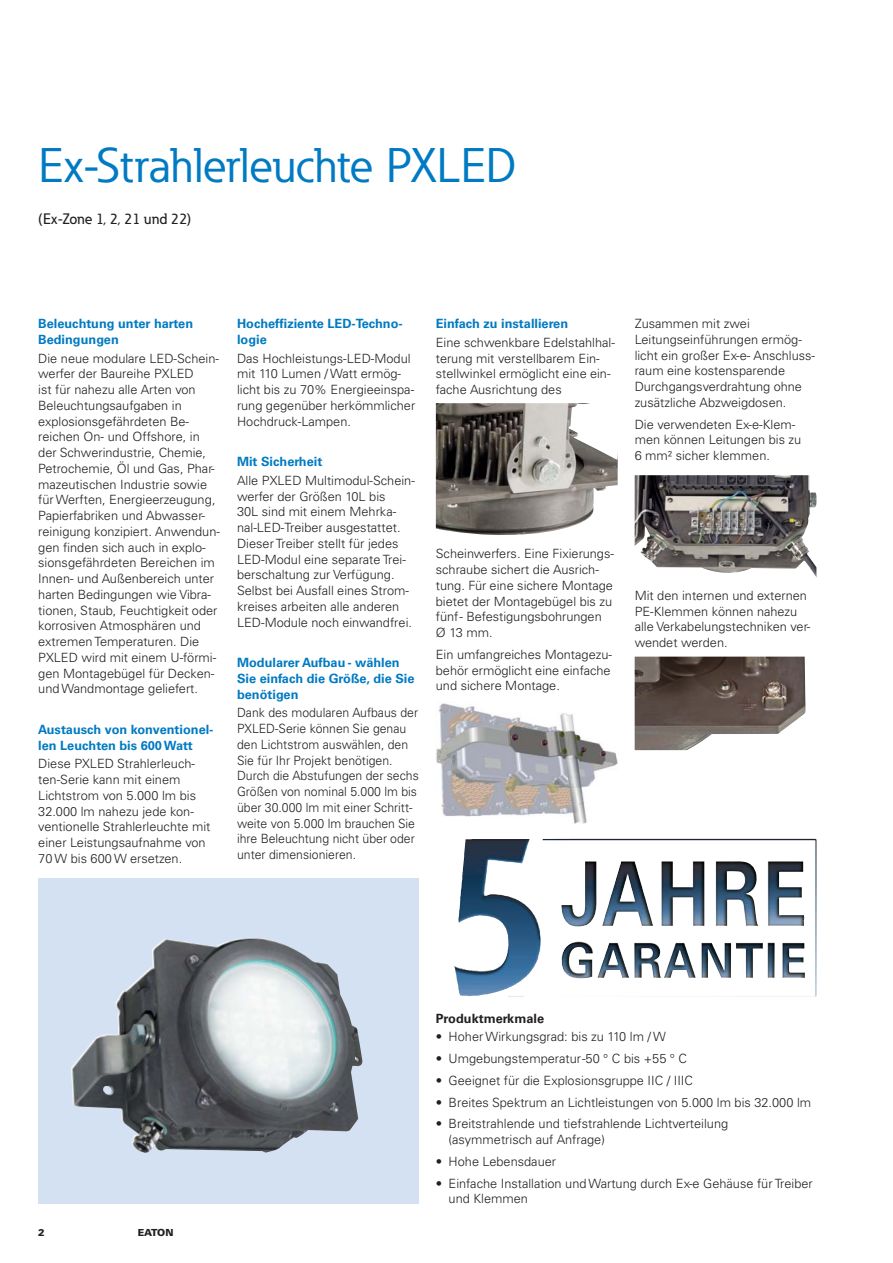
<style>
.page{position:relative;width:893px;height:1263px;background:#fff}
.page>*{position:absolute;margin:0;border:0;box-sizing:border-box;transform-origin:0 0}
.t1{font:48px "Eaton";color:#007ac2}
.t2{font:500 15px "Eaton";color:#231f20}
.t3{font:300 12.75px/15.8px "Univers LT Pro 45";color:#231f20}
.t4{font:300 12.75px/15.8px "Univers LT Pro 45";color:#231f20;scale:.96 1}
.t5{font:700 12.75px/15.8px "Univers LT Pro 65";color:#007ac2}
.t6{font:700 12.75px "Univers LT Pro 65";color:#231f20}
.t7{font:900 9.75px "Univers LT Pro 75";letter-spacing:-.02em;color:#231f20}
</style>
<div class="page">
<div style="left:38px;top:878px;width:381px;height:325px;background:#d4e1f3"></div>
<img style="left:71px;top:938px;width:291px;height:215px">
<img style="left:436px;top:403px;width:182px;height:132px">
<img style="left:436px;top:703px;width:182px;height:120px">
<img style="left:635px;top:475px;width:181px;height:102px">
<img style="left:454px;top:839px;width:362px;height:157px">
<img style="left:635px;top:657px;width:171px;height:93px">
<h1 class="t1" style="left:38px;top:147px;width:480px">Ex-Strahlerleuchte PXLED</h1>
<p class="t2" style="left:38px;top:213px;width:154px">(Ex-Zone 1, 2, 21 und 22)</p>
<p class="t5" style="left:38px;top:317px;width:156px">Beleuchtung unter harten<br>Bedingungen</p>
<p class="t3" style="left:38px;top:352px;width:183px">Die neue modulare LED-Schein&shy;werfer der Baureihe PXLED<br>ist für nahezu alle Arten von<br>Beleuchtungsaufgaben in explosionsgefährdeten Be&shy;reichen On- und Offshore, in der Schwerindustrie, Chemie,<br>Petrochemie, Öl und Gas, Phar&shy;mazeutischen Industrie sowie für Werften, Energieerzeugung,<br>Papierfabriken und Abwasser&shy;reinigung konzipiert. Anwendun&shy;gen finden sich auch in explo&shy;sionsgefährdeten Bereichen im<br>Innen- und Außenbereich unter harten Bedingungen wie Vibra&shy;tionen, Staub, Feuchtigkeit oder korrosiven Atmosphären und extremen Temperaturen. Die<br>PXLED wird mit einem U-förmi&shy;gen Montagebügel für Decken&shy;und Wandmontage geliefert.</p>
<p class="t5" style="left:38px;top:723px;width:177px">Austausch von konventionel&shy;len Leuchten bis 600 Watt</p>
<p class="t3" style="left:38px;top:757px;width:174px">Diese PXLED Strahlerleuch&shy;ten-Serie kann mit einem<br>Lichtstrom von 5.000 lm bis<br>32.000 lm nahezu jede kon&shy;ventionelle Strahlerleuchte mit einer Leistungsaufnahme von<br>70 W bis 600 W ersetzen.</p>
<p class="t5" style="left:237px;top:317px;width:167px">Hocheffiziente LED-Techno&shy;logie</p>
<p class="t3" style="left:237px;top:352px;width:180px">Das Hochleistungs-LED-Modul mit 110 Lumen / Watt ermög&shy;licht bis zu 70% Energieeinspa&shy;rung gegenüber herkömmlicher<br>Hochdruck-Lampen.</p>
<p class="t5" style="left:237px;top:455px;width:87px">Mit Sicherheit</p>
<p class="t3" style="left:237px;top:474px;width:179px">Alle PXLED Multimodul-Schein&shy;werfer der Größen 10L bis<br>30L sind mit einem Mehrka&shy;nal-LED-Treiber ausgestattet.<br>Dieser Treiber stellt für jedes<br>LED-Modul eine separate Trei&shy;berschaltung zur Verfügung.<br>Selbst bei Ausfall eines Strom&shy;kreises arbeiten alle anderen<br>LED-Module noch einwandfrei.</p>
<p class="t5" style="left:237px;top:656px;width:179px">Modularer Aufbau - wählen<br>Sie einfach die Größe, die Sie benötigen</p>
<p class="t4" style="left:237px;top:707px;width:191px">Dank des modularen Aufbaus der<br>PXLED-Serie können Sie genau den Lichtstrom auswählen, den<br>Sie für Ihr Projekt benötigen.<br>Durch die Abstufungen der sechs<br>Größen von nominal 5.000 lm bis über 30.000 lm mit einer Schritt&shy;weite von 5.000 lm brauchen Sie ihre Beleuchtung nicht über oder unter dimensionieren.</p>
<p class="t5" style="left:436px;top:317px;width:134px">Einfach zu installieren</p>
<p class="t3" style="left:436px;top:336px;width:180px">Eine schwenkbare Edelstahlhal&shy;terung mit verstellbarem Ein&shy;stellwinkel ermöglicht eine ein&shy;fache Ausrichtung des</p>
<p class="t3" style="left:436px;top:547px;width:180px">Scheinwerfers. Eine Fixierungs&shy;schraube sichert die Ausrich&shy;tung. Für eine sichere Montage bietet der Montagebügel bis zu fünf - Befestigungsbohrungen<br>Ø 13 mm.</p>
<p class="t3" style="left:436px;top:648px;width:178px;text-align:justify">Ein umfangreiches Montagezu&shy;behör ermöglicht eine einfache und sichere Montage.</p>
<p class="t3" style="left:635px;top:317px;width:182px">Zusammen mit zwei<br>Leitungseinführungen ermög&shy;licht ein großer Ex-e- Anschluss&shy;raum eine kostensparende<br>Durchgangsverdrahtung ohne zusätzliche Abzweigdosen.</p>
<p class="t3" style="left:635px;top:418px;width:168px">Die verwendeten Ex-e-Klem&shy;men können Leitungen bis zu<br>6 mm² sicher klemmen.</p>
<p class="t3" style="left:635px;top:589px;width:177px">Mit den internen und externen<br>PE-Klemmen können nahezu alle Verkabelungstechniken ver&shy;wendet werden.</p>
<p class="t7" style="left:38px;top:1227px;width:8px">2</p>
<p class="t7" style="left:138px;top:1227px;width:37px">EATON</p>
<p class="t6" style="left:436px;top:1013px;width:110px">Produktmerkmale</p>
<p class="t3" style="left:436px;top:1030px;width:232px">• Hoher Wirkungsgrad: bis zu 110 lm / W</p>
<p class="t3" style="left:436px;top:1052px;width:253px">• Umgebungstemperatur -50 ° C bis +55 ° C</p>
<p class="t3" style="left:436px;top:1074px;width:259px">• Geeignet für die Explosionsgruppe IIC / IIIC</p>
<p class="t3" style="left:436px;top:1096px;width:377px">• Breites Spektrum an Lichtleistungen von 5.000 lm bis 32.000 lm</p>
<p class="t3" style="left:449px;top:1117px;width:281px;text-indent:-13px">• Breitstrahlende und tiefstrahlende Lichtverteilung (asymmetrisch auf Anfrage)</p>
<p class="t3" style="left:436px;top:1155px;width:122px">• Hohe Lebensdauer</p>
<p class="t3" style="left:449px;top:1177px;width:366px;text-indent:-13px">• Einfache Installation und Wartung durch Ex-e Gehäuse für Treiber und Klemmen</p>
</div>
